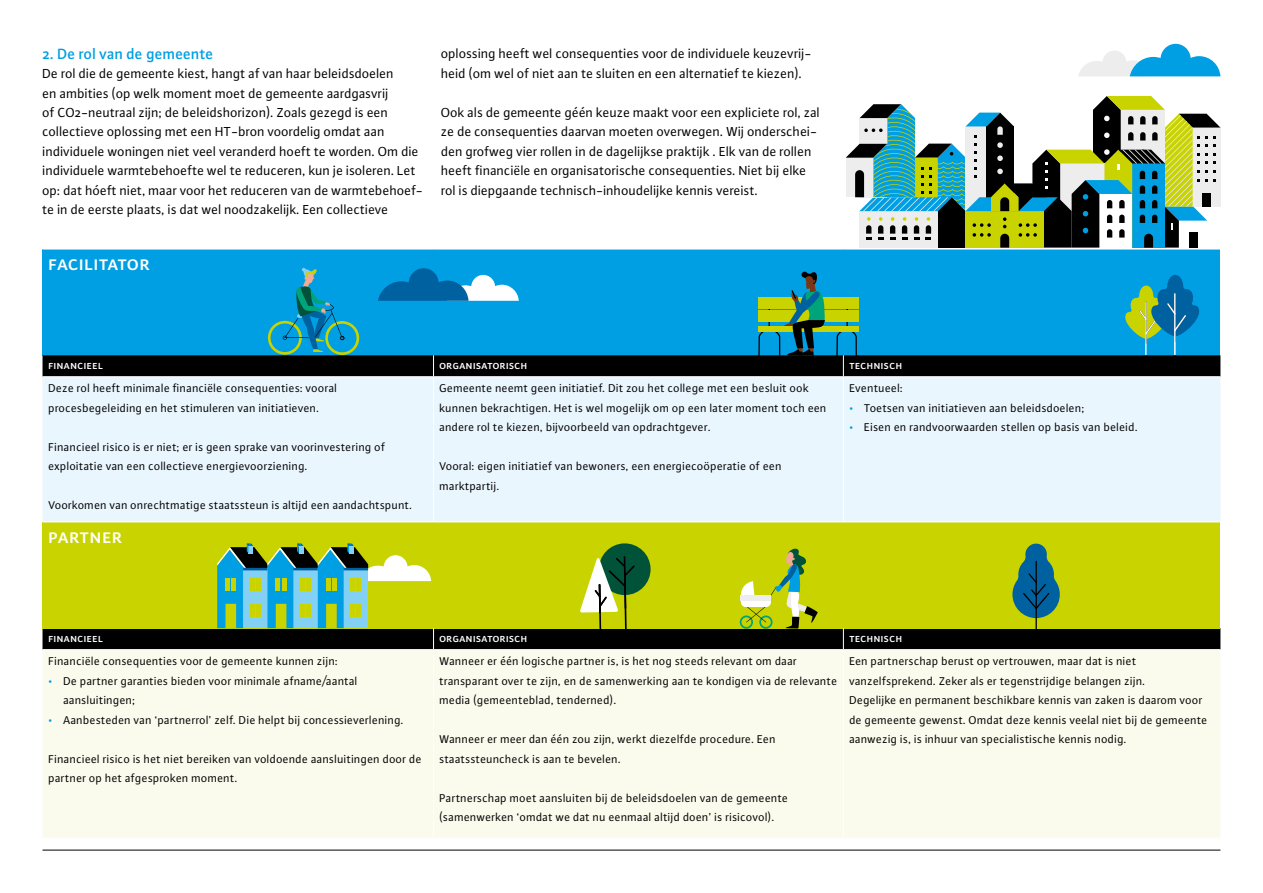
<style>
.page{position:relative;width:1263px;height:893px;background:#fff}
.page>*{position:absolute;margin:0;border:0;box-sizing:border-box;transform-origin:0 0}
.t1{font:21px "Plus Sans Medium SC";letter-spacing:.015em;color:#fff}
.t2{font:500 15.75px "Plus Sans";color:#009fe3}
.t3{font:13.8px/19.5px "Plus Sans Normal";color:#000}
.t4{font:12px/19.5px "Plus Sans Normal";letter-spacing:.015em;color:#000}
.t5{font:12px "Plus Sans Medium SC";letter-spacing:.015em;color:#fff}
.s1{color:#009fe3}
</style>
<div class="page">
<div style="left:43px;top:249px;width:1177px;height:106px;background:#009fe3"></div>
<div style="left:43px;top:355px;width:1177px;height:294px;background:#000"></div>
<div style="left:43px;top:377px;width:1177px;height:145px;background:#eaf6fe"></div>
<div style="left:43px;top:522px;width:1177px;height:106px;background:#c8d300"></div>
<div style="left:43px;top:650px;width:1177px;height:188px;background:#fafbed"></div>
<hr style="left:43px;top:249px;width:390px;height:1px;background:#fff">
<hr style="left:433px;top:249px;width:410px;height:1px;background:#fff">
<hr style="left:843px;top:249px;width:377px;height:1px;background:#fff">
<svg style="left:433px;top:355px;width:1px;height:21px"></svg>
<hr style="left:43px;top:376px;width:390px;height:1px;background:#fff">
<hr style="left:433px;top:376px;width:410px;height:1px;background:#fff">
<hr style="left:433px;top:377px;width:1px;height:145px;background:#fff">
<hr style="left:843px;top:376px;width:377px;height:1px;background:#fff">
<hr style="left:843px;top:377px;width:1px;height:145px;background:#fff">
<hr style="left:43px;top:522px;width:390px;height:1px;background:#fff">
<hr style="left:433px;top:522px;width:410px;height:1px;background:#fff">
<hr style="left:843px;top:522px;width:377px;height:1px;background:#fff">
<svg style="left:843px;top:628px;width:1px;height:21px"></svg>
<hr style="left:433px;top:650px;width:1px;height:188px;background:#fff">
<hr style="left:843px;top:650px;width:1px;height:188px;background:#fff">
<hr style="left:43px;top:850px;width:1177px;height:1px;background:#000">
<div style="left:599px;top:543px;width:52px;height:52px;background:#005239;border-radius:50%"></div>
<svg style="left:580px;top:556px;width:55px;height:75px"></svg>
<svg style="left:740px;top:548px;width:78px;height:81px"></svg>
<hr style="left:1035px;top:561px;width:2px;height:69px;background:#000">
<svg style="left:1012px;top:544px;width:48px;height:74px"></svg>
<svg style="left:217px;top:544px;width:217px;height:105px"></svg>
<svg style="left:846px;top:96px;width:374px;height:152px"></svg>
<svg style="left:1078px;top:44px;width:142px;height:32px"></svg>
<svg style="left:378px;top:268px;width:141px;height:33px"></svg>
<svg style="left:268px;top:268px;width:91px;height:87px"></svg>
<svg style="left:1125px;top:275px;width:75px;height:80px"></svg>
<svg style="left:836px;top:309px;width:21px;height:67px"></svg>
<div style="left:758px;top:297px;width:101px;height:12px;background:#c8d300"></div>
<div style="left:758px;top:310px;width:101px;height:12px;background:#c8d300"></div>
<div style="left:758px;top:326px;width:101px;height:6px;background:#c8d300"></div>
<svg style="left:758px;top:271px;width:68px;height:85px"></svg>
<h2 class="t2" style="left:43px;top:43px;width:173px">2. De rol van de gemeente</h2>
<p class="t3" style="left:43px;top:63px;width:382px">De rol die de gemeente kiest, hangt af van haar beleidsdoelen<br>en ambities (op welk moment moet de gemeente aardgasvrij<br>of CO2-neutraal zijn; de beleidshorizon). Zoals gezegd is een collectieve oplossing met een HT-bron voordelig omdat aan individuele woningen niet veel veranderd hoeft te worden. Om die individuele warmtebehoefte wel te reduceren, kun je isoleren. Let op: dat hóeft niet, maar voor het reduceren van de warmtebehoef&shy;te in de eerste plaats, is dat wel noodzakelijk. Een collectieve</p>
<h1 class="t1" style="left:49px;top:249px;width:103px">facilitator</h1>
<p class="t3" style="left:441px;top:44px;width:372px">oplossing heeft wel consequenties voor de individuele keuzevrij&shy;heid (om wel of niet aan te sluiten en een alternatief te kiezen).</p>
<p class="t3" style="left:441px;top:102px;width:380px">Ook als de gemeente géén keuze maakt voor een expliciete rol, zal ze de consequenties daarvan moeten overwegen. Wij onderschei&shy;den grofweg vier rollen in de dagelijkse praktijk . Elk van de rollen heeft financiële en organisatorische consequenties. Niet bij elke rol is diepgaande technisch-inhoudelijke kennis vereist.</p>
<p class="t5" style="left:49px;top:357px;width:56px">financieel</p>
<p class="t5" style="left:439px;top:357px;width:90px">organisatorisch</p>
<p class="t5" style="left:849px;top:357px;width:55px">technisch</p>
<p class="t4" style="left:49px;top:378px;width:290px">Deze rol heeft minimale financiële consequenties: vooral procesbegeleiding en het stimuleren van initiatieven.</p>
<p class="t4" style="left:49px;top:437px;width:338px">Financieel risico is er niet; er is geen sprake van voorinvestering of exploitatie van een collectieve energievoorziening.</p>
<p class="t4" style="left:49px;top:495px;width:365px">Voorkomen van onrechtmatige staatssteun is altijd een aandachtspunt.</p>
<p class="t4" style="left:439px;top:378px;width:389px">Gemeente neemt geen initiatief. Dit zou het college met een besluit ook kunnen bekrachtigen. Het is wel mogelijk om op een later moment toch een andere rol te kiezen, bijvoorbeeld van opdrachtgever.</p>
<p class="t4" style="left:439px;top:456px;width:344px">Vooral: eigen initiatief van bewoners, een energiecoöperatie of een marktpartij.</p>
<p class="t4" style="left:849px;top:378px;width:55px">Eventueel:</p>
<p class="t4" style="left:849px;top:398px;width:237px"><span class="s1">•</span> Toetsen van initiatieven aan beleidsdoelen;</p>
<p class="t4" style="left:849px;top:417px;width:290px"><span class="s1">•</span> Eisen en randvoorwaarden stellen op basis van beleid.</p>
<h1 class="t1" style="left:49px;top:522px;width:76px">partner</h1>
<p class="t5" style="left:49px;top:630px;width:56px">financieel</p>
<p class="t5" style="left:439px;top:630px;width:90px">organisatorisch</p>
<p class="t5" style="left:849px;top:630px;width:55px">technisch</p>
<p class="t4" style="left:49px;top:651px;width:291px">Financiële consequenties voor de gemeente kunnen zijn:</p>
<p class="t4" style="left:63px;top:671px;width:296px;text-indent:-15px"><span class="s1">•</span> De partner garanties bieden voor minimale afname/aantal aansluitingen;</p>
<p class="t4" style="left:49px;top:710px;width:357px"><span class="s1">•</span> Aanbesteden van ‘partnerrol’ zelf. Die helpt bij concessieverlening.</p>
<p class="t4" style="left:49px;top:749px;width:375px">Financieel risico is het niet bereiken van voldoende aansluitingen door de partner op het afgesproken moment.</p>
<p class="t4" style="left:439px;top:651px;width:399px">Wanneer er één logische partner is, is het nog steeds relevant om daar transparant over te zijn, en de samenwerking aan te kondigen via de relevante media (gemeenteblad, tenderned).</p>
<p class="t4" style="left:439px;top:729px;width:338px">Wanneer er meer dan één zou zijn, werkt diezelfde procedure. Een staatssteuncheck is aan te bevelen.</p>
<p class="t4" style="left:439px;top:788px;width:350px">Partnerschap moet aansluiten bij de beleidsdoelen van de gemeente (samenwerken ‘omdat we dat nu eenmaal altijd doen’ is risicovol).</p>
<p class="t4" style="left:849px;top:651px;width:360px">Een partnerschap berust op vertrouwen, maar dat is niet vanzelfsprekend. Zeker als er tegenstrijdige belangen zijn.<br>Degelijke en permanent beschikbare kennis van zaken is daarom voor de gemeente gewenst. Omdat deze kennis veelal niet bij de gemeente aanwezig is, is inhuur van specialistische kennis nodig.</p>
</div>
